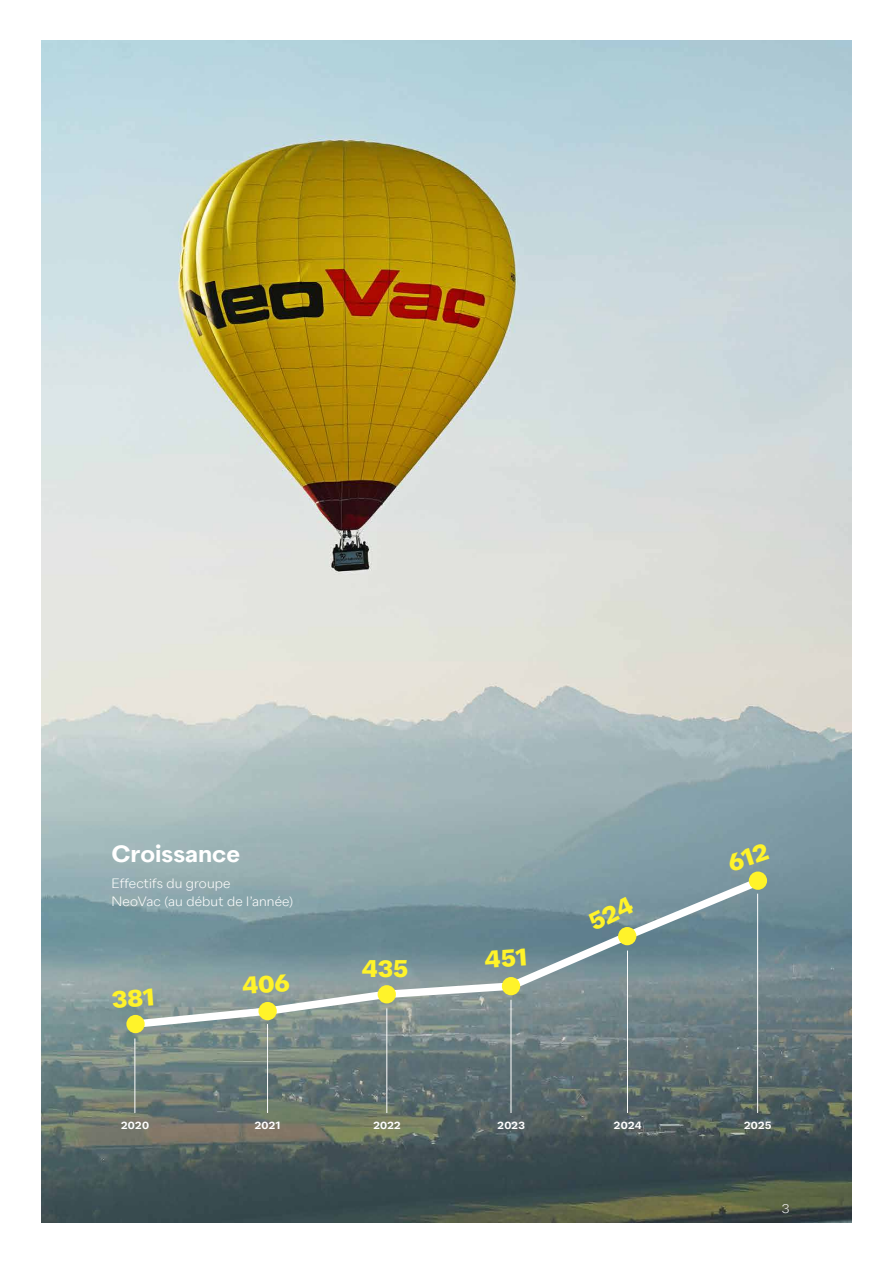
<style>
.page{position:relative;width:893px;height:1263px;background:#fff}
.page>*{position:absolute;margin:0;border:0;box-sizing:border-box;transform-origin:0 0}
.t1{font:600 24px "Neo Vac Sans";letter-spacing:-.005em;color:#fff}
.t2{font:700 24px "Neo Vac Sans";color:#fff32a}
.t3{font:300 13.5px/18px "Neo Vac Sans";letter-spacing:.005em;color:#fff}
.t4{font:300 12.75px "Neo Vac Sans";color:#fff}
.t5{font:600 10.5px "Neo Vac Sans";letter-spacing:.03em;color:#fff}
</style>
<div class="page">
<img style="left:42px;top:41px;width:809px;height:1181px">
<hr style="left:135px;top:1038px;width:1px;height:75px;background:#fff">
<hr style="left:267px;top:1024px;width:1px;height:89px;background:#fff">
<hr style="left:387px;top:1008px;width:1px;height:105px;background:#fff">
<hr style="left:511px;top:1000px;width:1px;height:113px;background:#fff">
<hr style="left:627px;top:950px;width:1px;height:163px;background:#fff">
<hr style="left:757px;top:894px;width:1px;height:219px;background:#fff">
<svg style="left:127px;top:872px;width:641px;height:160px;background:#7f979d"></svg>
<div style="left:502px;top:977px;width:18px;height:18px;background:#fff32a;border-radius:50%"></div>
<div style="left:618px;top:927px;width:18px;height:18px;background:#fff32a;border-radius:50%"></div>
<div style="left:378px;top:985px;width:18px;height:18px;background:#fff32a;border-radius:50%"></div>
<div style="left:258px;top:1002px;width:19px;height:18px;background:#fff32a;border-radius:50%"></div>
<div style="left:126px;top:1015px;width:19px;height:18px;background:#fff32a;border-radius:50%"></div>
<div style="left:749px;top:871px;width:18px;height:19px;background:#fff32a;border-radius:50%"></div>
<svg style="left:727px;top:843px;width:42px;height:28px"></svg>
<svg style="left:587px;top:896px;width:48px;height:35px;background:#789396"></svg>
<svg style="left:485px;top:948px;width:41px;height:20px"></svg>
<svg style="left:242px;top:974px;width:48px;height:20px"></svg>
<svg style="left:112px;top:989px;width:41px;height:19px"></svg>
<h1 class="t1" style="left:111px;top:839px;width:130px">Croissance</h1>
<p class="t3" style="left:111px;top:875px;width:183px">Effectifs du groupe<br>NeoVac (au début de l’année)</p>
<h1 class="t2" style="left:362px;top:955px;width:48px">435</h1>
<p class="t5" style="left:121px;top:1119px;width:29px">2020</p>
<p class="t5" style="left:255px;top:1119px;width:27px">2021</p>
<p class="t5" style="left:373px;top:1119px;width:29px">2022</p>
<p class="t5" style="left:498px;top:1119px;width:29px">2023</p>
<p class="t5" style="left:614px;top:1119px;width:29px">2024</p>
<p class="t5" style="left:744px;top:1119px;width:29px">2025</p>
<p class="t4" style="left:782px;top:1201px;width:9px">3</p>
</div>
